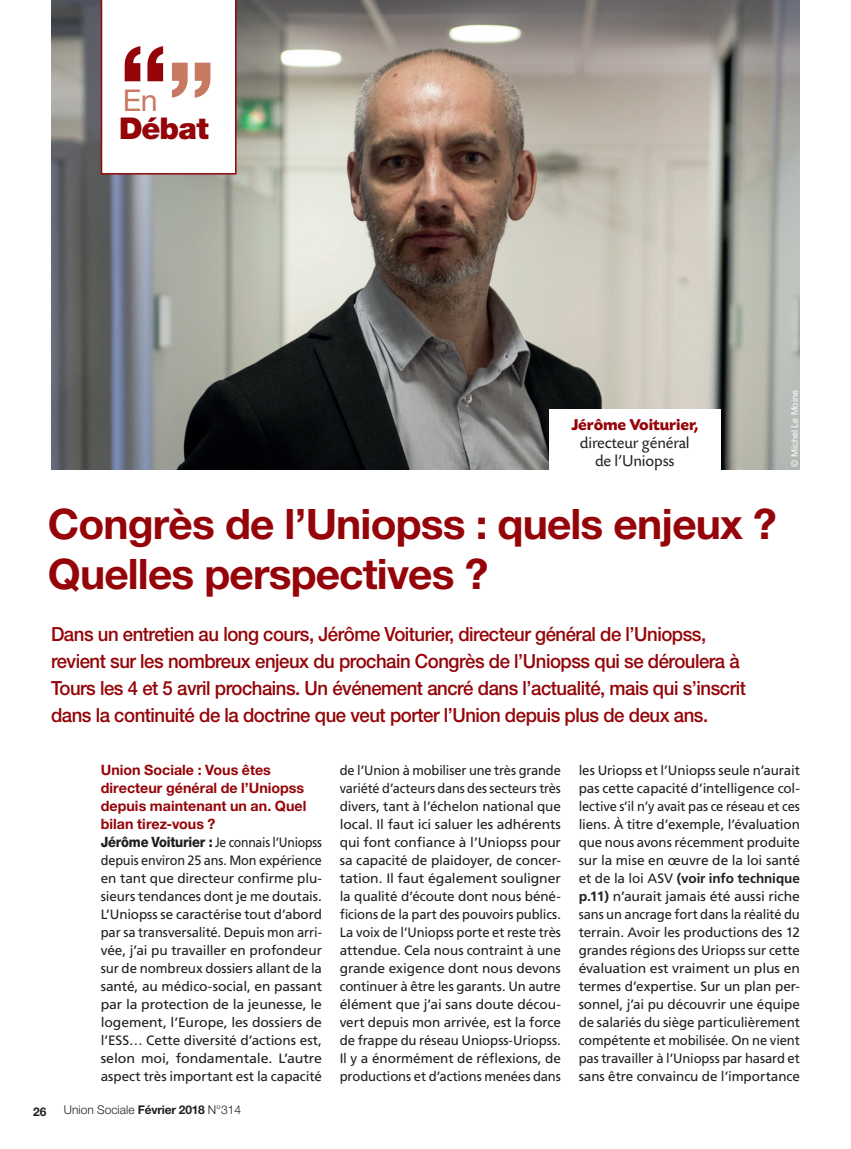
<style>
.page{position:relative;width:851px;height:1149px;background:#fff}
.page>*{position:absolute;margin:0;border:0;box-sizing:border-box;transform-origin:0 0}
.t1{font:800 97.5px "Helvetica Neue";color:#940408}
.t2{font:800 97.5px "Helvetica Neue";color:#c77962}
.t3{font:700 42px/49.5px "Helvetica Neue";letter-spacing:-.02em;color:#940408}
.t4{font:900 30px "Helvetica Neue";letter-spacing:-.03em;color:#940408}
.t5{font:30px "Helvetica Neue";color:#c77962}
.t6{font:500 19.5px/27px "Helvetica Neue";letter-spacing:-.025em;color:#940408;scale:.95 1}
.t7{font:16.5px/18px "Today SB";letter-spacing:-.01em;color:#231f20;text-align:center}
.t8{font:700 16.5px "Today SB";letter-spacing:-.01em;color:#940408}
.t9{font:700 14.25px/18px "Helvetica Neue";color:#940408}
.t10{font:13.5px/18px "Frutiger";letter-spacing:-.005em;color:#231f20;text-align:justify}
.t11{font:13.5px/18px "Frutiger";letter-spacing:-.005em;color:#231f20;text-align:justify;scale:.96 1}
.t12{font:13.5px/18px "Frutiger";letter-spacing:-.005em;color:#231f20;text-align:justify;scale:.91 1}
.t13{font:300 12px "Helvetica Neue";color:#231f20}
.t14{font:700 12px "Helvetica Neue";color:#231f20}
.t15{font:9px "Helvetica Neue";color:#fff}
.s1{font-weight:700}
.s2{font-family:"Helvetica Neue";font-weight:800;font-size:14.25px}
</style>
<div class="page">
<img style="left:51px;top:0;width:748px;height:469px">
<svg style="left:101px;top:0;width:135px;height:174px"></svg>
<div style="left:549px;top:409px;width:171px;height:65px;background:#fff"></div>
<h1 class="t1" style="left:119px;top:23px;width:51px">“</h1>
<h3 class="t4" style="left:119px;top:110px;width:91px">Débat</h3>
<h1 class="t2" style="left:166px;top:40px;width:51px">”</h1>
<h3 class="t5" style="left:123px;top:82px;width:36px">En</h3>
<p class="t8" style="left:571px;top:415px;width:128px">Jérôme Voiturier,</p>
<p class="t7" style="left:580px;top:434px;width:111px">directeur général de l’Uniopss</p>
<h2 class="t3" style="left:48px;top:498px;width:730px">Congrès de l’Uniopss : quels enjeux ?<br>Quelles perspectives ?</h2>
<p class="t15" style="left:789px;top:467px;width:78px;rotate:-90deg">© Michel Le Moine</p>
<p class="t6" style="left:51px;top:620px;width:732px">Dans un entretien au long cours, Jérôme Voiturier, directeur général de l’Uniopss, revient sur les nombreux enjeux du prochain Congrès de l’Uniopss qui se déroulera à Tours les 4 et 5 avril prochains. Un événement ancré dans l’actualité, mais qui s’inscrit dans la continuité de la doctrine que veut porter l’Union depuis plus de deux ans.</p>
<p class="t10" style="left:578px;top:760px;width:223px">les Uriopss et l’Uniopss seule n’aurait pas cette capacité d’intelligence col&shy;lective s’il n’y avait pas ce réseau et ces liens. À titre d’exemple, l’évaluation que nous avons récemment produite sur la mise en œuvre de la loi santé et de la loi ASV <span class="s1">(voir info technique p.11)</span> n’aurait jamais été aussi riche sans un ancrage fort dans la réalité du terrain. Avoir les productions des 12 grandes régions des Uriopss sur cette évaluation est vraiment un plus en termes d’expertise. Sur un plan per&shy;sonnel, j’ai pu découvrir une équipe de salariés du siège particulièrement compétente et mobilisée. On ne vient pas travailler à l’Uniopss par hasard et sans être convaincu de l’importance</p>
<p class="t9" style="left:101px;top:760px;width:207px">Union Sociale : Vous êtes directeur général de l’Uniopss depuis maintenant un an. Quel bilan tirez-vous ?</p>
<p class="t12" style="left:101px;top:832px;width:245px"><span class="s2">Jérôme Voiturier :</span> Je connais l’Uniopss depuis environ 25 ans. Mon expérience en tant que directeur confirme plu&shy;sieurs tendances dont je me doutais.<br>L’Uniopss se caractérise tout d’abord par sa transversalité. Depuis mon arri&shy;vée, j’ai pu travailler en profondeur sur de nombreux dossiers allant de la santé, au médico-social, en passant par la protection de la jeunesse, le logement, l’Europe, les dossiers de l’ESS… Cette diversité d’actions est, selon moi, fondamentale. L’autre aspect très important est la capacité</p>
<p class="t11" style="left:339px;top:760px;width:232px">de l’Union à mobiliser une très grande variété d’acteurs dans des secteurs très divers, tant à l’échelon national que local. Il faut ici saluer les adhérents qui font confiance à l’Uniopss pour sa capacité de plaidoyer, de concer&shy;tation. Il faut également souligner la qualité d’écoute dont nous béné&shy;ficions de la part des pouvoirs publics.<br>La voix de l’Uniopss porte et reste très attendue. Cela nous contraint à une grande exigence dont nous devons continuer à être les garants. Un autre élément que j’ai sans doute décou&shy;vert depuis mon arrivée, est la force de frappe du réseau Uniopss-Uriopss.<br>Il y a énormément de réflexions, de productions et d’actions menées dans</p>
<p class="t14" style="left:33px;top:1103px;width:15px">26</p>
<p class="t13" style="left:64px;top:1101px;width:179px">Union Sociale <span class="s1">Février 2018</span> N°314</p>
</div>
